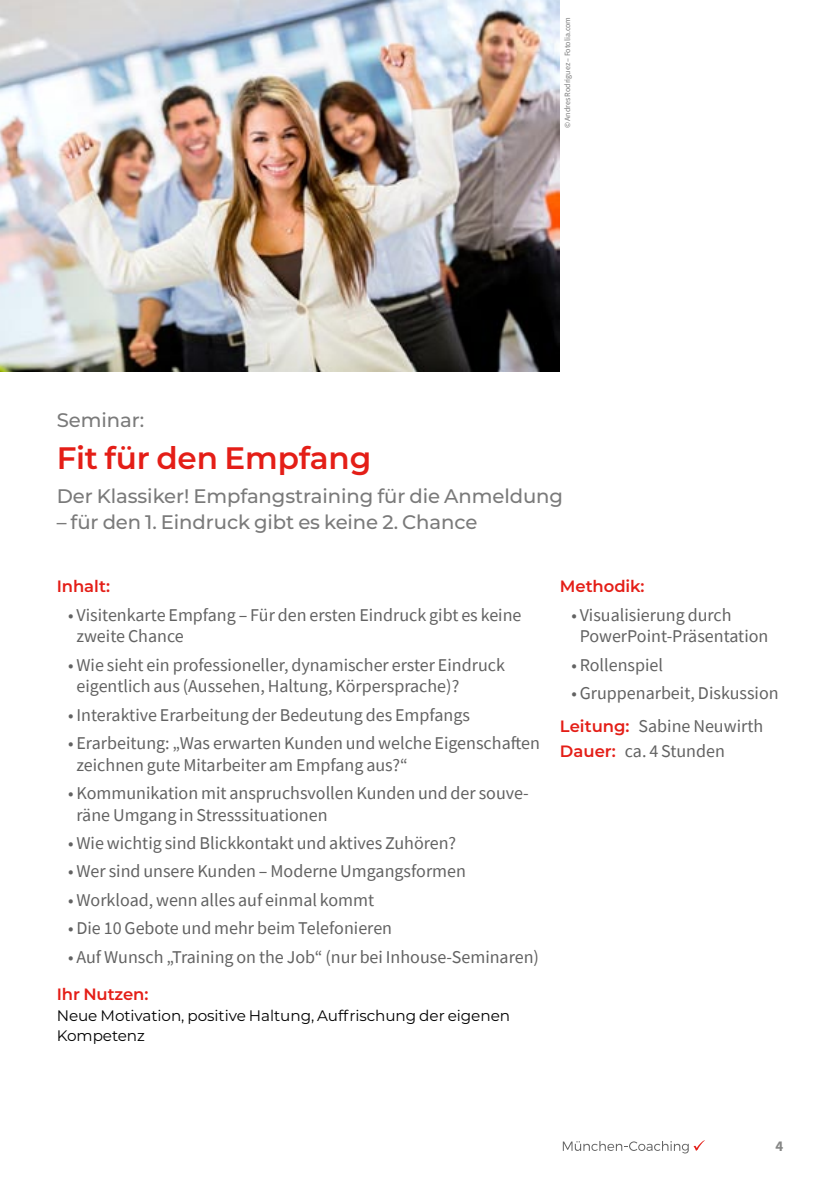
<style>
.page{position:relative;width:840px;height:1191px;background:#fff}
.page>*{position:absolute;margin:0;border:0;box-sizing:border-box;transform-origin:0 0}
.t1{font:600 31px "Montserrat";letter-spacing:-.005em;color:#e41e17}
.t2{font:500 19.6px "Montserrat";letter-spacing:-.005em;color:#7a7a7a}
.t3{font:18px/21.6px "Source Sans Pro";color:#626262}
.t4{font:600 16.4px "Montserrat";letter-spacing:-.005em;color:#e41e17}
.t5{font:15.2px/20.4px "Montserrat";letter-spacing:-.005em;color:#000}
.t6{font:8px "Source Sans Pro";color:#7a7a7a}
.s1{font-family:"Montserrat";font-weight:600;font-size:16.4px;color:#e41e17}
</style>
<div class="page">
<svg style="left:562px;top:1140px;width:142px;height:13px"></svg>
<img style="left:0;top:0;width:559px;height:371px">
<p class="t6" style="left:562px;top:128px;width:113px;rotate:-90deg">© Andres Rodriguez – Fotolia.com</p>
<p class="t2" style="left:57px;top:406px;width:89px">Seminar:</p>
<h1 class="t1" style="left:57px;top:436px;width:316px">Fit für den Empfang</h1>
<p class="t2" style="left:57px;top:483px;width:507px">Der Klassiker! Empfangstraining für die Anmeldung</p>
<p class="t2" style="left:57px;top:508px;width:422px">– für den 1. Eindruck gibt es keine 2. Chance</p>
<p class="t4" style="left:57px;top:574px;width:55px">Inhalt:</p>
<p class="t3" style="left:76px;top:603px;width:446px;text-indent:-8px">• Visitenkarte Empfang – Für den ersten Eindruck gibt es keine zweite Chance</p>
<p class="t3" style="left:76px;top:653px;width:430px;text-indent:-8px">• Wie sieht ein professioneller, dynamischer erster Eindruck eigentlich aus (Aussehen, Haltung, Körpersprache)?</p>
<p class="t3" style="left:68px;top:703px;width:403px">• Interaktive Erarbeitung der Be-deutung des Empfangs</p>
<p class="t3" style="left:76px;top:732px;width:465px;text-indent:-8px">• Erarbeitung: „Was erwarten Kunden und welche Eigenschaften zeichnen gute Mitarbeiter am Empfang aus?“</p>
<p class="t3" style="left:76px;top:782px;width:453px;text-indent:-8px">• Kommunikation mit anspruchsvollen Kunden und der souve&shy;räne Umgang in Stresssituationen</p>
<p class="t3" style="left:68px;top:832px;width:389px">• Wie wichtig sind Blickkontakt und aktives Zuhören?</p>
<p class="t3" style="left:68px;top:860px;width:399px">• Wer sind unsere Kunden – Moderne Umgangsformen</p>
<p class="t3" style="left:68px;top:889px;width:307px">• Workload, wenn alles auf einmal kommt</p>
<p class="t3" style="left:68px;top:917px;width:325px">• Die 10 Gebote und mehr beim Telefonieren</p>
<p class="t3" style="left:68px;top:945px;width:472px">• Auf Wunsch „Training on the Job“ (nur bei Inhouse--Seminaren)</p>
<p class="t4" style="left:57px;top:982px;width:93px">Ihr Nutzen:</p>
<p class="t5" style="left:57px;top:1004px;width:454px">Neue Motivation, positive Haltung, Auffrischung der eigenen<br>Kompetenz</p>
<p class="t4" style="left:559px;top:574px;width:86px">Methodik:</p>
<p class="t3" style="left:579px;top:603px;width:190px;text-indent:-8px">• Visualisierung durch<br>PowerPoint-- Präsentation</p>
<p class="t3" style="left:571px;top:653px;width:93px">• Rollenspiel</p>
<p class="t3" style="left:559px;top:676px;width:220px;line-height:33px;text-indent:11px">• Gruppenarbeit, Diskussion<br><span class="s1">Leitung:</span> Sabine Neuwirth</p>
<p class="t3" style="left:559px;top:740px;width:166px"><span class="s1">Dauer:</span> ca. 4 Stunden</p>
</div>
